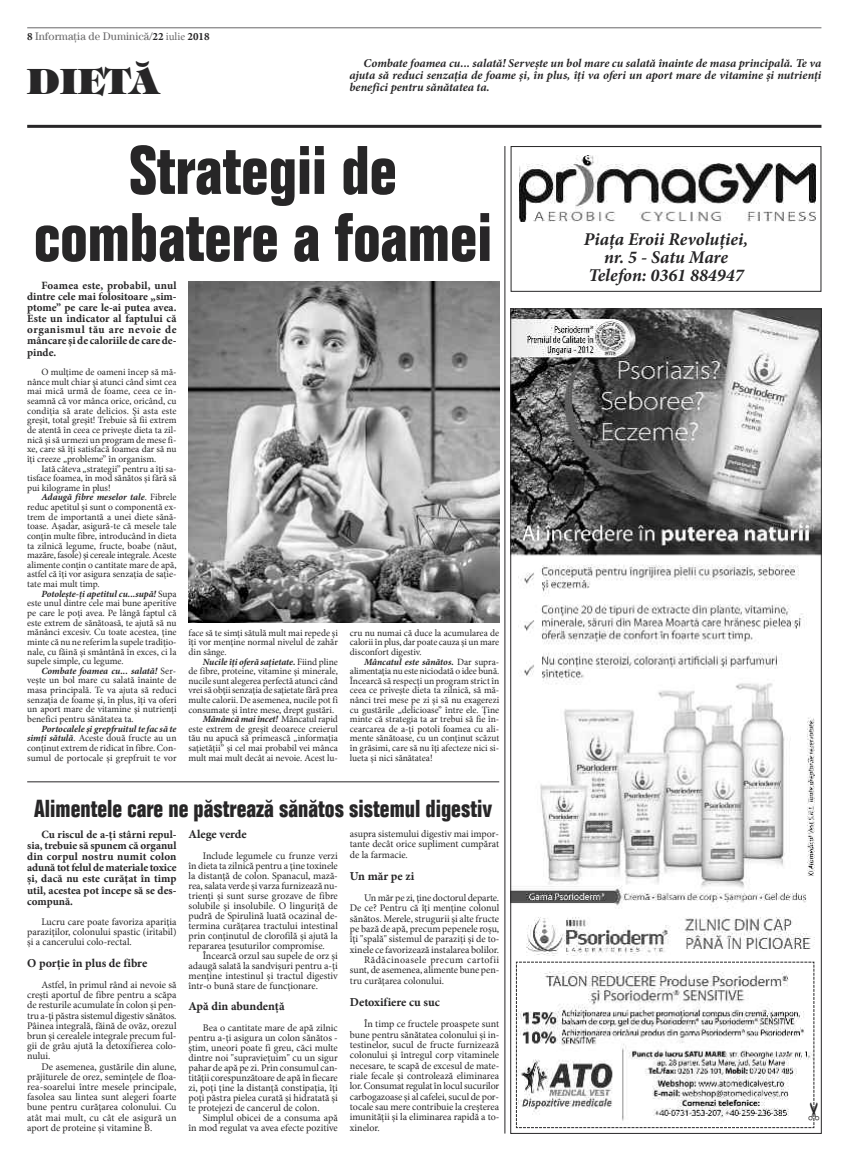
<style>
.page{position:relative;width:851px;height:1163px;background:#fff}
.page>*{position:absolute;margin:0;border:0;box-sizing:border-box;transform-origin:0 0}
.t1{font:condensed 67px/67px "IZ BC Folio";color:#272627;text-align:center}
.t2{font:35px "H Tiffany RT1";color:#272627}
.t3{font:condensed 24px "IZ BC Folio";color:#272627}
.t4{font:18px/18px "IZ Minion Pro Bold It";color:#272627;text-align:center}
.t5{font:12px/12px "IZ Minion Pro Bold It";letter-spacing:-.005em;color:#272627;text-align:justify}
.t6{font:12px "IZ Minion Pro Bold";color:#272627}
.t7{font:11px/11.1px "IZ Minion Pro Bold";letter-spacing:.005em;color:#272627;text-align:justify}
.t8{font:11px "IZ Century Std Book";color:#686768}
.t9{font:10px/10px "IZ Minion Pro Regular";color:#272627;text-align:justify}
.t10{font:10px "IZ Minion Pro Regular";letter-spacing:.045em;color:#272627}
.t11{font:9.5px/9.6px "IZ Minion Pro Regular";color:#272627;text-align:justify}
.t12{font:9.5px "IZ Minion Pro Bold It";letter-spacing:-.005em;color:#272627}
.s1{font-family:"IZ Minion Pro Bold";color:#272627}
.s2{font-family:"IZ Minion Pro Regular"}
.s3{font-family:"IZ Minion Pro Bold It"}
</style>
<div class="page">
<hr style="left:27px;top:27px;width:794px;height:1px;background:#686768">
<hr style="left:504px;top:146px;width:1px;height:987px;background:#272627">
<img style="left:188px;top:281px;width:311px;height:342px">
<hr style="left:27px;top:125px;width:794px;height:3px;background:#272627">
<img style="left:512px;top:311px;width:307px;height:643px">
<div style="left:510px;top:146px;width:311px;height:146px;border:1px solid #272627"></div>
<img style="left:519px;top:155px;width:296px;height:67px">
<hr style="left:27px;top:781px;width:472px;height:1px;background:#272627">
<svg style="left:515px;top:961px;width:300px;height:167px"></svg>
<p class="t8" style="left:27px;top:32px;width:184px"><span class="s1">8</span> Informa\ia de Duminic[/<span class="s1">22</span> <span class="s2">iulie</span> <span class="s1">2018</span></p>
<h2 class="t2" style="left:27px;top:61px;width:133px">DIET~</h2>
<p class="t5" style="left:349px;top:58px;width:473px;text-indent:14px">Combate foamea cu... salată! Serveşte un bol mare cu salată înainte de masa principală. Te va ajuta să reduci senzaţia de foame şi, în plus, îţi va oferi un aport mare de vitamine şi nutrienţi benefici pentru sănătatea ta.</p>
<h1 class="t1" style="left:34px;top:142px;width:459px">Strategii de combatere a foamei</h1>
<p class="t7" style="left:27px;top:280px;width:151px;text-indent:14px">Foamea este, probabil, unul dintre cele mai folositoare „sim&shy;ptome” pe care le-ai putea avea.<br>Este un indicator al faptului că organismul tău are nevoie de mâncare şi de caloriile de care de&shy;pinde.</p>
<p class="t11" style="left:27px;top:368px;width:151px;text-indent:14px">O mulţime de oameni încep să mă&shy;nânce mult chiar şi atunci când simt cea mai mică urmă de foame, ceea ce în&shy;seamnă că vor mânca orice, oricând, cu condiţia să arate delicios. Şi asta este greşit, total gre;it! Trebuie să fii extrem de atentă în ceea ce priveşte dieta ta zil&shy;nică şi să urmezi un program de mese fi&shy;xe, care să îţi satisfacă foamea dar să nu îţi creeze „probleme” în organism.</p>
<p class="t11" style="left:27px;top:464px;width:151px;text-indent:14px">Iată câteva „strategii” pentru a îţi sa&shy;tisface foamea, în mod sănătos şi fără să pui kilograme în plus!</p>
<p class="t12" style="left:41px;top:493px;width:137px">Adaugă fibre meselor tale<span class="s2">. Fibrele</span></p>
<p class="t11" style="left:27px;top:503px;width:151px">reduc apetitul şi sunt o componentă ex&shy;trem de importantă a unei diete sănă&shy;toase. Aşadar, asigură-te că mesele tale conţin multe fibre, introducând în dieta ta zilnică legume, fructe, boabe (năut, mazăre, fasole) şi cereale integrale. Aceste alimente conţin o cantitate mare de apă, astfel că îţi vor asigura senzaţia de saţie&shy;tate mai mult timp.</p>
<p class="t12" style="left:41px;top:590px;width:137px">Potoleşte-ţi apetitul cu...supă! <span class="s2">Supa</span></p>
<p class="t11" style="left:27px;top:599px;width:151px">este unul dintre cele mai bune aperitive pe care le poţi avea. Pe lângă faptul că este extrem de sănătoasă, te ajută să nu mănânci excesiv. Cu toate acestea, ţine minte că nu ne referim la supele tradiţio&shy;nale, cu făină şi smântână în exces, ci la supele simple, cu legume.</p>
<p class="t12" style="left:41px;top:667px;width:136px">Combate foamea cu... salată! <span class="s2">Ser-</span></p>
<p class="t11" style="left:27px;top:676px;width:151px">veşte un bol mare cu salată înainte de masa principală. Te va ajuta să reduci senzaţia de foame şi, în plus, îţi va oferi un aport mare de vitamine şi nutrienţi benefici pentru sănătatea ta.</p>
<p class="t12" style="left:41px;top:725px;width:137px">Portocalele şi grepfruitul te fac să te</p>
<p class="t11" style="left:27px;top:734px;width:151px"><span class="s3">simţi sătulă</span>. Aceste două fructe au un conţinut extrem de ridicat în fibre. Con&shy;sumul de portocale şi grepfruit te vor</p>
<p class="t11" style="left:188px;top:629px;width:151px">face să te simţi sătulă mult mai repede şi îţi vor menţine normal nivelul de zahăr din sânge.</p>
<p class="t12" style="left:203px;top:658px;width:137px">Nucile îţi oferă saţietate. <span class="s2">Fiind pline</span></p>
<p class="t11" style="left:188px;top:667px;width:151px">de fibre, proteine, vitamine şi minerale, nucile sunt alegerea perfectă atunci când vrei să obţii senzaţia de saţietate fără prea multe calorii. De asemenea, nucile pot fi consumate şi între mese, drept gustări.</p>
<p class="t12" style="left:203px;top:715px;width:137px">Mănâncă mai încet! <span class="s2">Măncatul rapid</span></p>
<p class="t11" style="left:188px;top:724px;width:151px">este extrem de greşit deoarece creierul tău nu apucă să primească „informaţia saţietăţii” şi cel mai probabil vei mânca mult mai mult decât ai nevoie. Acest lu-</p>
<p class="t11" style="left:350px;top:629px;width:151px">cru nu numai că duce la acumularea de calorii în plus, dar poate cauza şi un mare disconfort digestiv.</p>
<p class="t12" style="left:364px;top:658px;width:137px">Mâncatul este sănătos. <span class="s2">Dar supra-</span></p>
<p class="t11" style="left:350px;top:667px;width:151px">alimentaţia nu este niciodată o idee bună.<br>Încearcă să respecţi un program strict în ceea ce priveşte dieta ta zilnică, să mă&shy;nânci trei mese pe zi şi să nu exagerezi cu gustările „delicioase” între ele. Ţine minte că strategia ta ar trebui să fie în&shy;cearcarea de a-ţi potoli foamea cu ali&shy;mente sănătoase, cu un conţinut scăzut în grăsimi, care să nu îţi afecteze nici si&shy;lueta şi nici sănătatea!</p>
<h3 class="t3" style="left:34px;top:800px;width:459px">Alimentele care ne p[streaz[ s[n[tos sistemul digestiv</h3>
<p class="t7" style="left:27px;top:829px;width:151px;text-indent:14px">Cu riscul de a-ți stârni repul&shy;sia, trebuie să spunem că organul din corpul nostru numit colon adună totfelul de materiale toxice și, dacă nu este curățat în timp util, acestea pot începe să se des&shy;compună.</p>
<p class="t9" style="left:27px;top:917px;width:151px;text-indent:14px">Lucru care poate favoriza apariția paraziților, colonului spastic (iritabil) și a cancerului colo-rectal.</p>
<p class="t6" style="left:27px;top:958px;width:122px">O porție în plus de fibre</p>
<p class="t9" style="left:27px;top:980px;width:151px;text-indent:14px">Astfel, în primul rând ai nevoie să crești aportul de fibre pentru a sc[pa de resturile acumulate în colon și pen&shy;tru a-ți păstra sistemul digestiv sănătos.<br>Pâinea integrală, făină de ovăz, orezul brun și cerealele integrale precum ful&shy;gii de grâu ajută la detoxifierea colo&shy;nului.</p>
<p class="t9" style="left:27px;top:1062px;width:151px;text-indent:14px">De asemenea, gustările din alune, prăjiturele de orez, semințele de floa&shy;rea-soarelui între mesele principale, fasolea sau lintea sunt alegeri foarte bune pentru curățarea colonului. Cu atât mai mult, cu cât ele asigur[ un aport de proteine și vitamine B.</p>
<p class="t6" style="left:188px;top:829px;width:60px">Alege verde</p>
<p class="t9" style="left:188px;top:851px;width:151px;text-indent:14px">Include legumele cu frunze verzi în dieta ta zilnică pentru a ține toxinele la distanță de colon. Spanacul, mază&shy;rea, salata verde și varza furnizează nu&shy;trienți și sunt surse grozave de fibre solubile și insolubile. O linguriță de pudr[ de Spirulină luată ocazinal de&shy;termina curățarea tractului intestinal prin conținutul de clorofilă și ajută la repararea țesuturilor compromise.</p>
<p class="t9" style="left:188px;top:951px;width:151px;text-indent:14px">Încearcă orzul sau supele de orz și adaugă salată la sandvișuri pentru a-ți menține intestinul și tractul digestiv într-o bună stare de funcționare.</p>
<p class="t6" style="left:188px;top:1001px;width:98px">Apă din abunden\[</p>
<p class="t9" style="left:188px;top:1023px;width:151px;text-indent:14px">Bea o cantitate mare de apă zilnic pentru a-ți asigura un colon sănătos - știm, uneori poate fi greu, căci multe dintre noi "supraviețuim" cu un sigur pahar de apă pe zi. Prin consumul can&shy;tității corespunzătoare de apă în fiecare zi, poți ține la distanță constipația, îți poți păstra pielea curată și hidratat[ și te protejezi de cancerul de colon.</p>
<p class="t9" style="left:188px;top:1113px;width:151px;text-align:right">Simplul obicei de a consuma apă<br>în mod regulat va avea efecte pozitive</p>
<p class="t9" style="left:350px;top:829px;width:151px;line-height:10.3px">asupra sistemului digestiv mai impor&shy;tante decât orice supliment cumpărat de la farmacie.</p>
<p class="t6" style="left:350px;top:870px;width:66px">Un măr pe zi</p>
<p class="t9" style="left:364px;top:893px;width:137px">Un măr pe zi, ține doctorul departe.</p>
<p class="t9" style="left:350px;top:903px;width:151px">De ce? Pentru că îți menține colonul</p>
<p class="t9" style="left:350px;top:914px;width:151px">sănătos. Merele, strugurii și alte fructe</p>
<p class="t9" style="left:350px;top:924px;width:151px">pe baz[ de apă, precum pepenele roșu,</p>
<p class="t9" style="left:350px;top:934px;width:151px">îți "spală" sistemul de paraziți și de to-</p>
<p class="t9" style="left:350px;top:945px;width:151px">xinele ce favorizează instalarea bolilor.</p>
<p class="t10" style="left:364px;top:955px;width:137px">Rădăcinoasele precum cartofii</p>
<p class="t9" style="left:350px;top:966px;width:151px">sunt, de asemenea, alimente bune pen-</p>
<p class="t9" style="left:350px;top:976px;width:96px">tru curățarea colonului.</p>
<p class="t6" style="left:350px;top:997px;width:91px">Detoxifiere cu suc</p>
<p class="t9" style="left:350px;top:1019px;width:151px;line-height:10.3px;text-indent:14px">În timp ce fructele proaspete sunt bune pentru sănătatea colonului și in&shy;testinelor, sucul de fructe furnizează colonului și întregul corp vitaminele necesare, te scapă de excesul de mate&shy;riale fecale și controlează eliminarea lor. Consumat regulat în locul sucurilor carbogazoase și al cafelei, sucul de por&shy;tocale sau mere contribuie la creșterea imunității și la eliminarea rapidă a to&shy;xinelor.</p>
<h3 class="t4" style="left:583px;top:232px;width:166px">Pia\a Eroii Revolu\iei, nr. 5 - Satu Mare<br>Telefon&lt; 0361 884947</h3>
</div>
